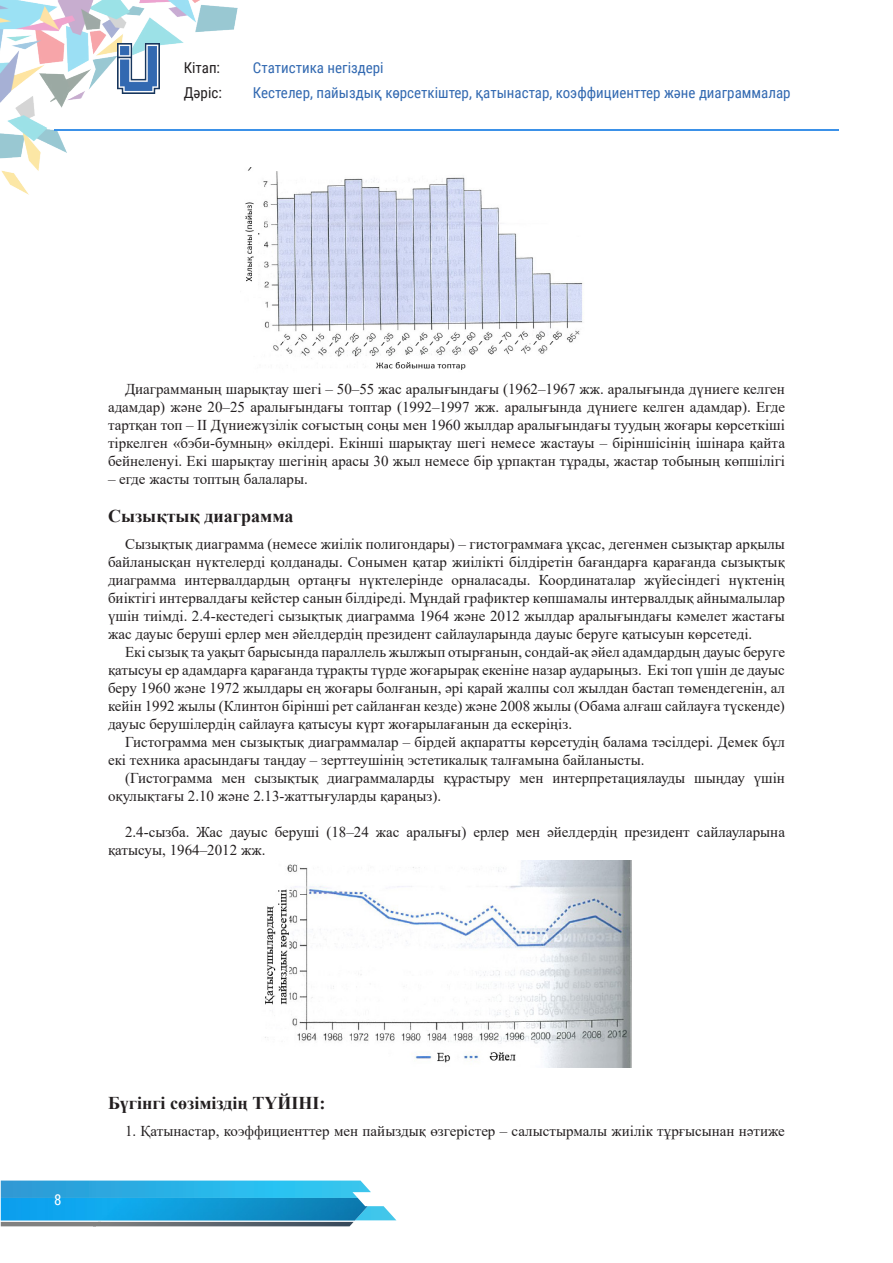
<style>
.page{position:relative;width:893px;height:1263px;background:#fff}
.page>*{position:absolute;margin:0;border:0;box-sizing:border-box;transform-origin:0 0}
.tema{font:700 18px "Times New Roman";color:#231f20}
.t1{font:15px/18px "Times New Roman";color:#231f20;text-align:justify}
.t2{font:15px/25.5px "Roboto Condensed";color:#3269b1}
.t3{font:15px/25.5px "Roboto Condensed";color:#231f20}
.t4{font:15px "Roboto Condensed";color:#fff}
</style>
<div class="page">
<img style="left:0;top:0;width:238px;height:195px">
<hr style="left:54px;top:129px;width:785px;height:2px;background:#3b91e8">
<img style="left:118px;top:44px;width:41px;height:49px">
<svg style="left:1px;top:1180px;width:395px;height:46px;background:#5bb6d9"></svg>
<img style="left:1px;top:1198px;width:367px;height:22px">
<img style="left:245px;top:167px;width:338px;height:203px">
<img style="left:265px;top:860px;width:366px;height:207px">
<p class="t3" style="left:184px;top:54px;width:40px">Кітап:<br>Дәріс:</p>
<p class="t2" style="left:253px;top:54px;width:539px">Статистика негіздері<br>Кестелер, пайыздық көрсеткіштер, қатынастар, коэффициенттер және диаграммалар</p>
<p class="t1" style="left:108px;top:379px;width:678px;text-indent:17px">Диаграмманың шарықтау шегі – 50–55 жас аралығындағы (1962–1967 жж. аралығында дүниеге келген адамдар) және 20–25 аралығындағы топтар (1992–1997 жж. аралығында дүниеге келген адамдар). Егде тартқан топ – ІІ Дүниежүзілік соғыстың соңы мен 1960 жылдар аралығындағы туудың жоғары көрсеткіші тіркелген «бэби-бумның» өкілдері. Екінші шарықтау шегі немесе жастауы – біріншісінің ішінара қайта бейнеленуі. Екі шарықтау шегінің арасы 30 жыл немесе бір ұрпақтан тұрады, жастар тобының көпшілігі</p>
<p class="t1" style="left:108px;top:469px;width:201px">– егде жасты топтың балалары.</p>
<p class="tema" style="left:108px;top:503px;width:187px">Сызықтық диаграмма</p>
<p class="t1" style="left:108px;top:534px;width:678px;text-indent:17px">Сызықтық диаграмма (немесе жиілік полигондары) – гистограммаға ұқсас, дегенмен сызықтар арқылы байланысқан нүктелерді қолданады. Сонымен қатар жиілікті білдіретін бағандарға қарағанда сызықтық диаграмма интервалдардың ортаңғы нүктелерінде орналасады. Координаталар жүйесіндегі нүктенің биіктігі интервалдағы кейстер санын білдіреді. Мұндай графиктер көпшамалы интервалдық айнымалылар үшін тиімді. 2.4-кестедегі сызықтық диаграмма 1964 және 2012 жылдар аралығындағы кәмелет жастағы жас дауыс беруші ерлер мен әйелдердің президент сайлауларында дауыс беруге қатысуын көрсетеді.</p>
<p class="t1" style="left:108px;top:642px;width:678px;text-indent:17px">Екі сызық та уақыт барысында параллель жылжып отырғанын, сондай-ақ әйел адамдардың дауыс беруге қатысуы ер адамдарға қарағанда тұрақты түрде жоғарырақ екеніне назар аударыңыз. Екі топ үшін де дауыс беру 1960 және 1972 жылдары ең жоғары болғанын, әрі қарай жалпы сол жылдан бастап төмендегенін, ал кейін 1992 жылы (Клинтон бірінші рет сайланған кезде) және 2008 жылы (Обама алғаш сайлауға түскенде) дауыс берушілердің сайлауға қатысуы күрт жоғарылағанын да ескеріңіз.</p>
<p class="t1" style="left:108px;top:732px;width:678px;text-indent:17px">Гистограмма мен сызықтық диаграммалар – бірдей ақпаратты көрсетудің балама тәсілдері. Демек бұл екі техника арасындағы таңдау – зерттеушінің эстетикалық талғамына байланысты.</p>
<p class="t1" style="left:108px;top:768px;width:678px;text-indent:17px">(Гистограмма мен сызықтық диаграммаларды құрастыру мен интерпретациялауды шыңдау үшін оқулықтағы 2.10 және 2.13-жаттығуларды қараңыз).</p>
<p class="t1" style="left:108px;top:822px;width:678px;text-indent:17px">2.4-сызба. Жас дауыс беруші (18–24 жас аралығы) ерлер мен әйелдердің президент сайлауларына қатысуы, 1964–2012 жж.</p>
<p class="t4" style="left:54px;top:1189px;width:9px">8</p>
<p class="tema" style="left:108px;top:1090px;width:219px">Бүгінгі сөзіміздің ТҮЙІНІ:</p>
<p class="t1" style="left:125px;top:1121px;width:661px">1. Қатынастар, коэффициенттер мен пайыздық өзгерістер – салыстырмалы жиілік тұрғысынан нәтиже</p>
</div>
